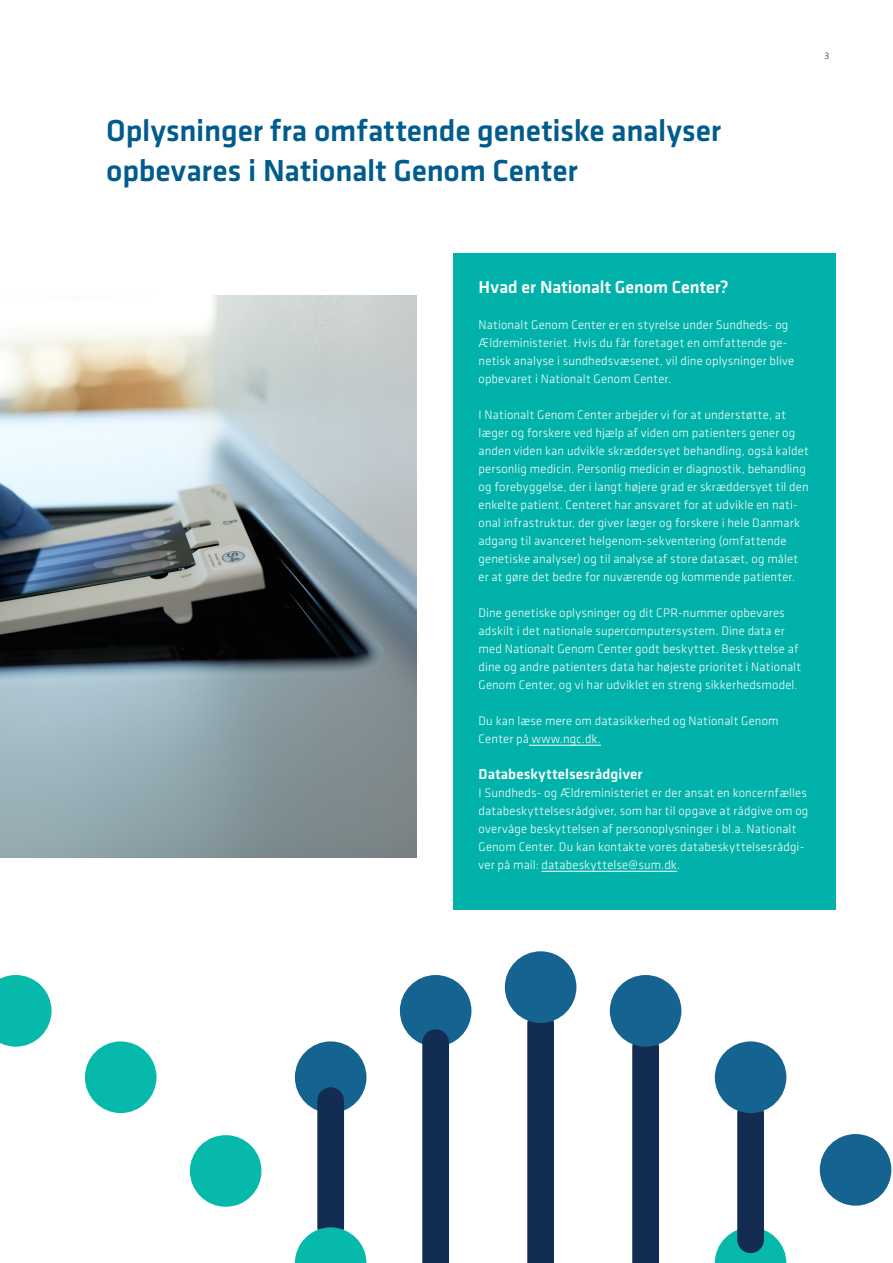
<style>
.page{position:relative;width:893px;height:1263px;background:#fff}
.page>*{position:absolute;margin:0;border:0;box-sizing:border-box;transform-origin:0 0}
.Klavika___Overskrift{font:500 31.5px/40.5px "Klavika Basic";letter-spacing:-.005em;color:#005c8d}
.Klavika___Boks_Overs{font:500 18px "Klavika Basic";color:#fff}
.Klavika___Boks_Overs-2{font:500 15px "Klavika Basic";letter-spacing:.01em;color:#fff}
.Klavika___Boks_Overs-3{font:300 12.75px/18px "Klavika Basic";letter-spacing:.01em;color:#fff}
.t1{font:300 9.75px "Klavika Basic";color:#002855}
</style>
<div class="page">
<div style="left:453px;top:254px;width:383px;height:656px;background:#00b2a9"></div>
<hr style="left:529px;top:745px;width:72px;height:1px;background:#fff">
<hr style="left:542px;top:871px;width:135px;height:1px;background:#fff">
<img style="left:0;top:296px;width:416px;height:561px">
<svg style="left:715px;top:1230px;width:71px;height:33px"></svg>
<div style="left:295px;top:1041px;width:71px;height:72px;background:#156391;border-radius:50%"></div>
<div style="left:400px;top:975px;width:71px;height:72px;background:#156391;border-radius:50%"></div>
<div style="left:527px;top:1024px;width:27px;height:239px;background:#132d52"></div>
<div style="left:632px;top:1047px;width:27px;height:216px;background:#132d52"></div>
<div style="left:737px;top:1113px;width:27px;height:127px;background:#132d52"></div>
<div style="left:317px;top:1101px;width:27px;height:126px;background:#132d52"></div>
<div style="left:422px;top:1043px;width:27px;height:220px;background:#132d52"></div>
<div style="left:610px;top:975px;width:71px;height:72px;background:#156391;border-radius:50%"></div>
<div style="left:715px;top:1041px;width:71px;height:72px;background:#156391;border-radius:50%"></div>
<div style="left:505px;top:951px;width:71px;height:72px;background:#156391;border-radius:50%"></div>
<svg style="left:295px;top:1227px;width:71px;height:36px"></svg>
<div style="left:85px;top:1041px;width:72px;height:72px;background:#06b9ab;border-radius:50%"></div>
<svg style="left:0;top:975px;width:52px;height:72px"></svg>
<div style="left:820px;top:1134px;width:71px;height:72px;background:#156391;border-radius:50%"></div>
<svg style="left:190px;top:1135px;width:72px;height:72px"></svg>
<p class="Klavika___Overskrift" style="left:106px;top:109px;width:616px">Oplysninger fra omfattende genetiske analyser opbevares i Nationalt Genom Center</p>
<p class="t1" style="left:824px;top:49px;width:6px">3</p>
<p class="Klavika___Boks_Overs" style="left:479px;top:274px;width:252px">Hvad er Nationalt Genom Center?</p>
<p class="Klavika___Boks_Overs-3" style="left:479px;top:315px;width:317px">Nationalt Genom Center er en styrelse under Sundheds- og Ældreministeriet. Hvis du får foretaget en omfattende ge&shy;netisk analyse i sundhedsvæsenet, vil dine oplysninger blive opbevaret i Nationalt Genom Center.</p>
<p class="Klavika___Boks_Overs-3" style="left:479px;top:405px;width:332px">I Nationalt Genom Center arbejder vi for at understøtte, at læger og forskere ved hjælp af viden om patienters gener og anden viden kan udvikle skræddersyet behandling, også kaldet personlig medicin. Personlig medicin er diagnostik, behandling og forebyggelse, der i langt højere grad er skræddersyet til den enkelte patient. Centeret har ansvaret for at udvikle en nati&shy;onal infrastruktur, der giver læger og forskere i hele Danmark adgang til avanceret helgenom-sekventering (omfattende genetiske analyser) og til analyse af store datasæt, og målet er at gøre det bedre for nuværende og kommende patienter.</p>
<p class="Klavika___Boks_Overs-3" style="left:479px;top:603px;width:324px">Dine genetiske oplysninger og dit CPR-nummer opbevares adskilt i det nationale supercomputersystem. Dine data er med Nationalt Genom Center godt beskyttet. Beskyttelse af dine og andre patienters data har højeste prioritet i Nationalt Genom Center, og vi har udviklet en streng sikkerhedsmodel.</p>
<p class="Klavika___Boks_Overs-3" style="left:479px;top:711px;width:301px">Du kan læse mere om datasikkerhed og Nationalt Genom<br>Center på www.ngc.dk.</p>
<p class="Klavika___Boks_Overs-2" style="left:479px;top:763px;width:165px">Databeskyttelsesrådgiver</p>
<p class="Klavika___Boks_Overs-3" style="left:479px;top:783px;width:331px">I Sundheds- og Ældreministeriet er der ansat en koncernfælles databeskyttelsesrådgiver, som har til opgave at rådgive om og overvåge beskyttelsen af personoplysninger i bl.a. Nationalt Genom Center. Du kan kontakte vores databeskyttelsesrådgi&shy;ver på mail: databeskyttelse@sum.dk.</p>
</div>
